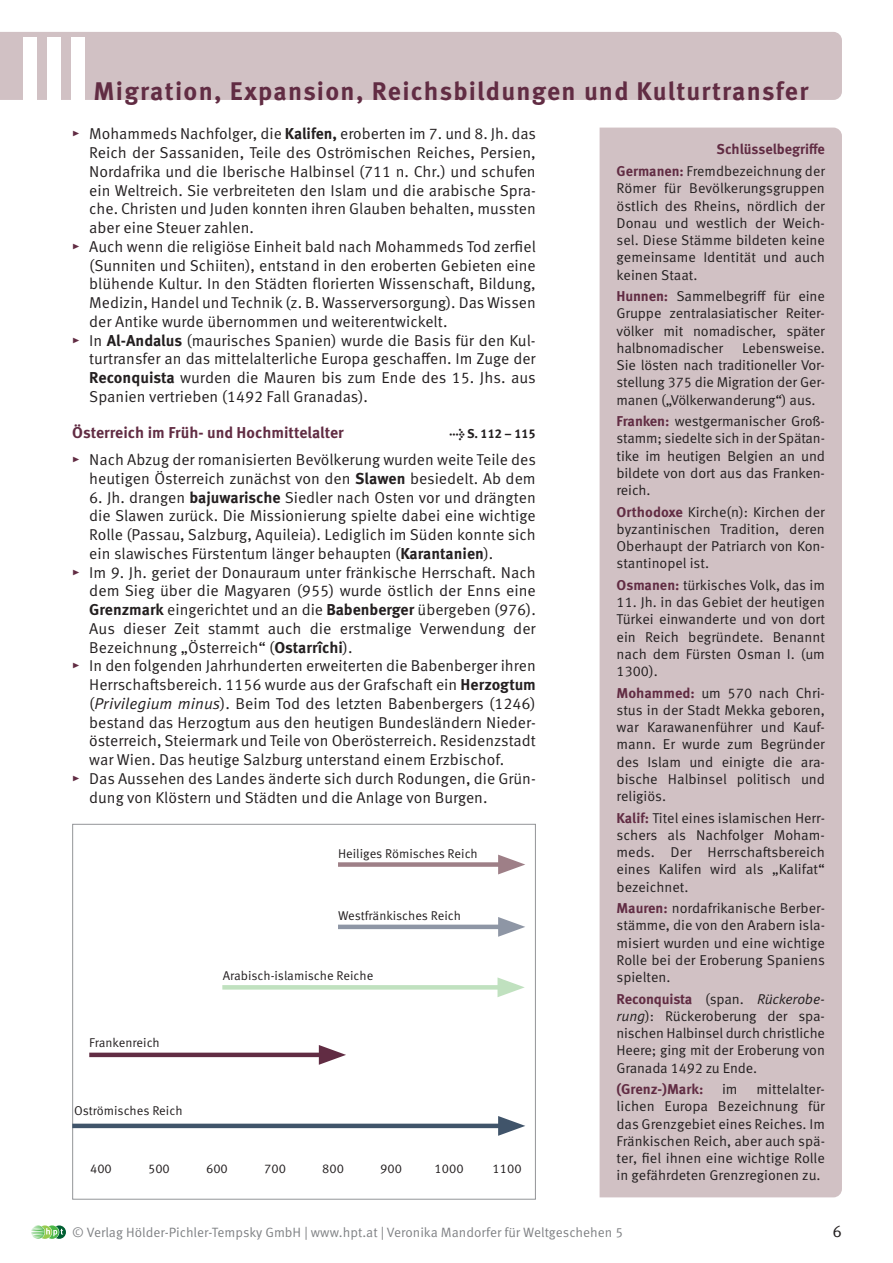
<style>
.page{position:relative;width:893px;height:1263px;background:#fff}
.page>*{position:absolute;margin:0;border:0;box-sizing:border-box;transform-origin:0 0}
.Kapitel_Nr{font:700 90px "Meta Pro";color:#fff}
.Kapitelbezeichnung{font:700 25.5px "Meta Pro";letter-spacing:.045em;color:#612c43}
.t1{font:16.5px "Meta Pro Norm";color:#231f20}
.Aufzaehlung_imTXT{font:15.75px/18.8px "Meta Pro Norm";color:#231f20;text-align:justify}
.Head2{font:700 15.75px "Meta Pro";color:#612c43}
.txt_Schlüsselbefrige{font:14.25px/17.2px "Meta Pro Norm";letter-spacing:-.005em;color:#231f20;text-align:justify}
.txt_ohneAbstand{font:700 14.25px "Meta Pro";color:#612c43}
.txt_Schlüsselbefrige-2{font:700 14.25px "Meta Pro";color:#612c43}
.t2{font:13.5px "Meta Pro Norm";color:#808285}
.Bildunterschrift{font:12.75px "Meta Pro Norm";color:#231f20}
.Head2-2{font:700 12.75px "Meta Pro";letter-spacing:-.015em;color:#231f20}
.s1{font-family:"Meta Pro";font-weight:700;color:#612c43}
.s2{font-family:"Meta Pro";font-weight:700}
.s3{font-family:"Meta Pro Norm Ita"}
</style>
<div class="page">
<svg style="left:31px;top:1225px;width:35px;height:14px"></svg>
<div style="left:600px;top:128px;width:242px;height:1069px;background:#d1c1c4"></div>
<div style="left:0;top:32px;width:842px;height:68px;background:#d1c1c4"></div>
<hr style="left:72px;top:1124px;width:437px;height:4px;background:#40546a">
<svg style="left:498px;top:1116px;width:27px;height:20px"></svg>
<hr style="left:89px;top:1053px;width:241px;height:4px;background:#612c43">
<svg style="left:319px;top:1045px;width:27px;height:20px"></svg>
<hr style="left:222px;top:985px;width:287px;height:4px;background:#c0e1bf">
<svg style="left:497px;top:977px;width:28px;height:20px"></svg>
<hr style="left:338px;top:925px;width:171px;height:4px;background:#8e96a5">
<svg style="left:498px;top:917px;width:27px;height:20px"></svg>
<div style="left:338px;top:862px;width:171px;height:5px;background:#9e7f87"></div>
<svg style="left:498px;top:855px;width:27px;height:19px"></svg>
<p class="Kapitel_Nr" style="left:17px;top:-2px;width:76px">III</p>
<p class="Kapitelbezeichnung" style="left:94px;top:71px;width:716px">Migration, Expansion, Reichsbildungen und Kulturtransfer</p>
<p class="Aufzaehlung_imTXT" style="left:89px;top:124px;width:448px;text-indent:-17px"><span class="s1">▸</span> Mohammeds Nachfolger, die <span class="s2">Kalifen,</span> eroberten im 7. und 8. Jh. das Reich der Sassaniden, Teile des Oströmischen Reiches, Persien, Nordafrika und die Iberische Halbinsel (711 n. Chr.) und schufen ein Weltreich. Sie verbreiteten den Islam und die arabische Spra&shy;che. Christen und Juden konnten ihren Glauben behalten, mussten aber eine Steuer zahlen.</p>
<p class="Aufzaehlung_imTXT" style="left:89px;top:236px;width:448px;text-indent:-17px"><span class="s1">▸</span> Auch wenn die religiöse Einheit bald nach Mohammeds Tod zerfiel (Sunniten und Schiiten), entstand in den eroberten Gebieten eine blühende Kultur. In den Städten florierten Wissenschaft, Bildung, Medizin, Handel und Technik (z. B. Wasserversorgung). Das Wissen der Antike wurde übernommen und weiterentwickelt.</p>
<p class="Aufzaehlung_imTXT" style="left:89px;top:330px;width:448px;text-indent:-17px"><span class="s1">▸</span> In <span class="s2">Al-Andalus</span> (maurisches Spanien) wurde die Basis für den Kul&shy;turtransfer an das mittelalterliche Europa geschaffen. Im Zuge der <span class="s2">Reconquista</span> wurden die Mauren bis zum Ende des 15. Jhs. aus Spanien vertrieben (1492 Fall Granadas).</p>
<p class="Head2" style="left:72px;top:420px;width:273px">Österreich im Früh- und Hochmittelalter</p>
<p class="Head2-2" style="left:449px;top:423px;width:88px">→ S. 112 – 115</p>
<p class="Aufzaehlung_imTXT" style="left:72px;top:449px;width:465px;text-align:right"><span class="s1">▸</span> Nach Abzug der romanisierten Bevölkerung wurden weite Teile des heutigen Österreich zunächst von den <span class="s2">Slawen</span> besiedelt. Ab dem</p>
<p class="Aufzaehlung_imTXT" style="left:89px;top:487px;width:448px">6. Jh. drangen <span class="s2">bajuwarische</span> Siedler nach Osten vor und drängten die Slawen zurück. Die Missionierung spielte dabei eine wichtige Rolle (Passau, Salzburg, Aquileia). Lediglich im Süden konnte sich ein slawisches Fürstentum länger behaupten (<span class="s2">Karantanien</span>).</p>
<p class="Aufzaehlung_imTXT" style="left:89px;top:562px;width:448px;text-indent:-17px"><span class="s1">▸</span> Im 9. Jh. geriet der Donauraum unter fränkische Herrschaft. Nach dem Sieg über die Magyaren (955) wurde östlich der Enns eine <span class="s2">Grenzmark</span> eingerichtet und an die <span class="s2">Babenberger</span> übergeben (976).<br>Aus dieser Zeit stammt auch die erstmalige Verwendung der Bezeichnung „Österreich“ (<span class="s2">Ostarrîchi</span>).</p>
<p class="Aufzaehlung_imTXT" style="left:89px;top:655px;width:448px;text-indent:-17px"><span class="s1">▸</span> In den folgenden Jahrhunderten erweiterten die Babenberger ihren Herrschaftsbereich. 1156 wurde aus der Grafschaft ein <span class="s2">Herzogtum </span>(<span class="s3">Privilegium minus</span>). Beim Tod des letzten Babenbergers (1246) bestand das Herzogtum aus den heutigen Bundesländern Nieder&shy;österreich, Steiermark und Teile von Oberösterreich. Residenzstadt war Wien. Das heutige Salzburg unterstand einem Erzbischof.</p>
<p class="Aufzaehlung_imTXT" style="left:89px;top:768px;width:448px;text-indent:-17px"><span class="s1">▸</span> Das Aussehen des Landes änderte sich durch Rodungen, die Grün&shy;dung von Klöstern und Städten und die Anlage von Burgen.</p>
<p class="Bildunterschrift" style="left:338px;top:843px;width:141px">Heiliges Römisches Reich</p>
<p class="Bildunterschrift" style="left:338px;top:906px;width:125px">Westfränkisches Reich</p>
<p class="Bildunterschrift" style="left:89px;top:1033px;width:72px">Frankenreich</p>
<p class="Bildunterschrift" style="left:74px;top:1101px;width:110px">Oströmisches Reich</p>
<p class="Bildunterschrift" style="left:223px;top:966px;width:152px">Arabisch-islamische Reiche</p>
<p class="Bildunterschrift" style="left:90px;top:1159px;width:23px">400</p>
<p class="Bildunterschrift" style="left:148px;top:1159px;width:23px">500</p>
<p class="Bildunterschrift" style="left:206px;top:1159px;width:23px">600</p>
<p class="Bildunterschrift" style="left:264px;top:1159px;width:23px">700</p>
<p class="Bildunterschrift" style="left:322px;top:1159px;width:23px">800</p>
<p class="Bildunterschrift" style="left:380px;top:1159px;width:23px">900</p>
<p class="Bildunterschrift" style="left:435px;top:1159px;width:31px">1000</p>
<p class="Bildunterschrift" style="left:493px;top:1159px;width:31px">1100</p>
<p class="txt_ohneAbstand" style="left:717px;top:138px;width:110px">Schlüsselbegriffe</p>
<p class="txt_Schlüsselbefrige" style="left:617px;top:161px;width:210px"><span class="s1">Germanen:</span> Fremdbezeichnung der Römer für Bevölkerungsgruppen östlich des Rheins, nördlich der Donau und westlich der Weich&shy;sel. Diese Stämme bildeten keine gemeinsame Identität und auch keinen Staat.</p>
<p class="txt_Schlüsselbefrige" style="left:617px;top:287px;width:210px"><span class="s1">Hunnen:</span> Sammelbegriff für eine Gruppe zentralasiatischer Reiter&shy;völker mit nomadischer, später halbnomadischer</p>
<p class="txt_Schlüsselbefrige" style="left:617px;top:338px;width:210px;text-indent:126px">Lebensweise.<br>Sie lösten nach traditioneller Vor&shy;stellung 375 die Migration der Ger&shy;manen („Völkerwanderung“) aus.</p>
<p class="txt_Schlüsselbefrige" style="left:617px;top:412px;width:210px"><span class="s1">Franken:</span> westgermanischer Groß&shy;stamm; siedelte sich in der Spätan&shy;tike im heutigen Belgien an und bildete von dort aus das Franken&shy;reich.</p>
<p class="txt_Schlüsselbefrige" style="left:617px;top:502px;width:210px"><span class="s1">Orthodoxe</span> Kirche(n): Kirchen der byzantinischen Tradition, deren Oberhaupt der Patriarch von Kon&shy;stantinopel ist.</p>
<p class="txt_Schlüsselbefrige" style="left:617px;top:575px;width:210px"><span class="s1">Osmanen:</span> türkisches Volk, das im</p>
<p class="txt_Schlüsselbefrige" style="left:617px;top:593px;width:210px">11. Jh. in das Gebiet der heutigen Türkei einwanderte und von dort ein Reich begründete. Benannt nach dem Fürsten Osman I. (um 1300).</p>
<p class="txt_Schlüsselbefrige" style="left:617px;top:683px;width:210px"><span class="s1">Mohammed:</span> um 570 nach Chri&shy;stus in der Stadt Mekka geboren, war Karawanenführer und Kauf&shy;mann. Er wurde zum Begründer des Islam und einigte die ara&shy;bische Halbinsel politisch und religiös.</p>
<p class="txt_Schlüsselbefrige" style="left:617px;top:808px;width:210px"><span class="s1">Kalif:</span> Titel eines islamischen Herr&shy;schers als Nachfolger Moham&shy;meds. Der Herrschaftsbereich eines Kalifen wird als „Kalifat“ bezeichnet.</p>
<p class="txt_Schlüsselbefrige" style="left:617px;top:899px;width:210px"><span class="s1">Mauren:</span> nordafrikanische Berber&shy;stämme, die von den Arabern isla&shy;misiert wurden und eine wichtige Rolle bei der Eroberung Spaniens spielten.</p>
<p class="txt_Schlüsselbefrige" style="left:617px;top:989px;width:210px"><span class="s1">Reconquista</span> (span. <span class="s3">Rückerobe&shy;rung</span>): Rückeroberung der spa&shy;nischen Halbinsel durch christliche Heere; ging mit der Eroberung von Granada 1492 zu Ende.</p>
<p class="txt_Schlüsselbefrige-2" style="left:617px;top:1078px;width:88px">(Grenz-)Mark:</p>
<p class="txt_Schlüsselbefrige" style="left:722px;top:1080px;width:17px">im</p>
<p class="txt_Schlüsselbefrige" style="left:617px;top:1080px;width:210px;text-indent:140px">mittelalter&shy;lichen Europa Bezeichnung für das Grenzgebiet eines Reiches. Im Fränkischen Reich, aber auch spä&shy;ter, fiel ihnen eine wichtige Rolle in gefährdeten Grenzregionen zu.</p>
<p class="t2" style="left:72px;top:1222px;width:552px">© Verlag Hölder-Pichler-Tempsky GmbH | www.hpt.at | Veronika Mandorfer für Weltgeschehen 5</p>
<p class="t1" style="left:832px;top:1219px;width:11px">6</p>
</div>
